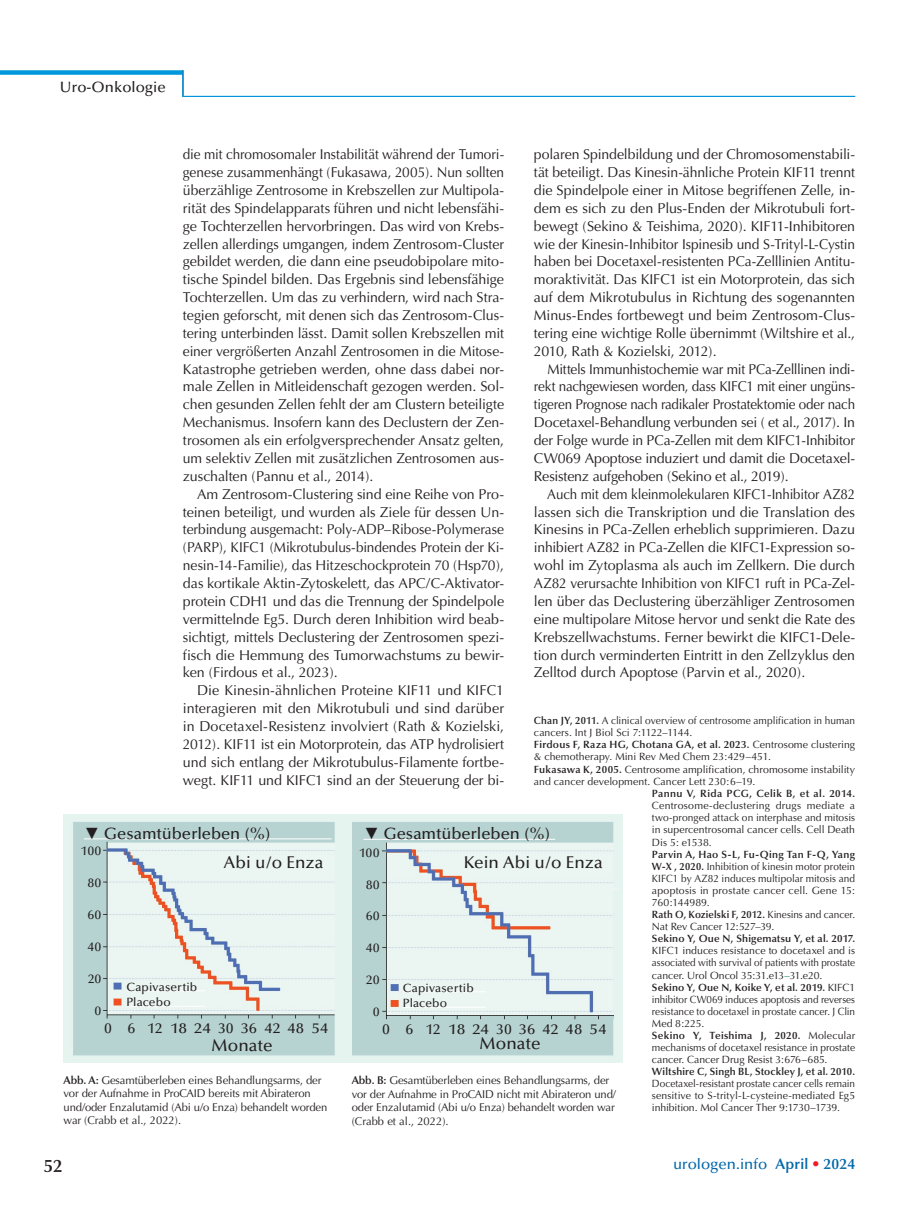
<style>
.page{position:relative;width:919px;height:1217px;background:#fff}
.page>*{position:absolute;margin:0;border:0;box-sizing:border-box;transform-origin:0 0}
.t1{font:600 18px "Optima";color:#231f20}
.t2{font:500 17.1px "Optima";letter-spacing:.005em;color:#231f20}
.t3{font:500 16.5px "Optima";letter-spacing:-.005em;color:#231f20}
.t4{font:500 15px "Optima";letter-spacing:-.005em;color:#0067aa}
.t5{font:500 15px "Optima";color:#231f20}
.t6{font:500 14.4px "Optima";letter-spacing:.035em;color:#231f20}
.t7{font:14.25px/17.9px "Optima";letter-spacing:-.005em;color:#231f20;text-align:justify}
.t8{font:14.25px/17.9px "Optima";letter-spacing:-.005em;color:#231f20;text-align:justify;scale:.95 1}
.t9{font:14.25px/17.9px "Optima";letter-spacing:-.005em;color:#231f20;text-align:justify;scale:.94 1}
.t10{font:14.25px/17.9px "Optima";letter-spacing:-.005em;color:#231f20;text-align:justify;scale:.96 1}
.t11{font:500 12.6px "Optima";letter-spacing:.06em;color:#231f20}
.t12{font:500 12px/15.5px "Optima";letter-spacing:.01em;color:#231f20}
.t13{font:11.25px/13.5px "Optima";letter-spacing:-.01em;color:#231f20}
.t14{font:10.5px/12px "Optima";color:#231f20;text-align:justify}
.t15{font:10.5px/12.1px "Optima";color:#231f20;scale:.95 1}
.t16{font:10.5px/12.1px "Optima";color:#231f20;scale:.96 1}
.t17{font:600 10.5px "Optima";letter-spacing:.015em;color:#231f20}
.t18{font:600 10.5px "Optima";letter-spacing:.035em;color:#231f20}
.s1{font-weight:600}
.s2{color:#0c8558}
.s3{font-family:"Arial";font-weight:400;font-style:italic}
.s4{font-weight:600;color:#ee1d23}
</style>
<div class="page">
<div style="left:0;top:70px;width:183px;height:5px;background:#0098db"></div>
<hr style="left:182px;top:70px;width:2px;height:27px;background:#0095d9">
<hr style="left:183px;top:96px;width:672px;height:1px;background:#0095d9">
<img style="left:64px;top:814px;width:558px;height:248px">
<hr style="left:363px;top:838px;width:192px;height:1px;background:#fff">
<hr style="left:84px;top:838px;width:248px;height:1px;background:#fff">
<hr style="left:126px;top:990px;width:79px;height:1px;background:#fff">
<hr style="left:126px;top:1005px;width:79px;height:1px;background:#fff">
<hr style="left:403px;top:991px;width:82px;height:1px;background:#fff">
<hr style="left:403px;top:1006px;width:82px;height:1px;background:#fff">
<p class="t5" style="left:60px;top:78px;width:107px">Uro-Onkologie</p>
<p class="t8" style="left:183px;top:145px;width:339px">die mit chromosomaler Instabilität während der Tumori&shy;genese zusammenhängt (Fukasawa, 2005). Nun sollten überzählige Zentrosome in Krebszellen zur Multipola&shy;rität des Spindelapparats führen und nicht lebensfähi&shy;ge Tochterzellen hervorbringen. Das wird von Krebs&shy;zellen allerdings umgangen, indem Zentrosom-Cluster gebildet werden, die dann eine pseudobipolare mito&shy;tische Spindel bilden. Das Ergebnis sind lebensfähige Tochterzellen. Um das zu verhindern, wird nach Stra&shy;tegien geforscht, mit denen sich das Zentrosom-Clus&shy;tering unterbinden lässt. Damit sollen Krebszellen mit einer vergrößerten Anzahl Zentrosomen in die Mitose-Katastrophe getrieben werden, ohne dass dabei nor&shy;male Zellen in Mitleidenschaft gezogen werden. Sol&shy;chen gesunden Zellen fehlt der am Clustern beteiligte Mechanismus. Insofern kann des Declustern der Zen&shy;trosomen als ein erfolgversprechender Ansatz gelten, um selektiv Zellen mit zusätzlichen Zentrosomen aus&shy;zuschalten (Pannu et al., 2014).</p>
<p class="t7" style="left:183px;top:485px;width:323px;text-indent:14px">Am Zentrosom-Clustering sind eine Reihe von Pro&shy;teinen beteiligt, und wurden als Ziele für dessen Un&shy;terbindung ausgemacht: Poly-ADP–Ribose-Polymerase (PARP), KIFC1 (Mikrotubulus-bindendes Protein der Ki&shy;nesin-14-Familie), das Hitzeschockprotein 70 (Hsp70), das kortikale Aktin-Zytoskelett, das APC/C-Aktivator&shy;protein CDH1 und das die Trennung der Spindelpole vermittelnde Eg5. Durch deren Inhibition wird beab&shy;sichtigt, mittels Declustering der Zentrosomen spezi&shy;fisch die Hemmung des Tumorwachstums zu bewir&shy;ken (Firdous et al., 2023).</p>
<p class="t7" style="left:183px;top:681px;width:323px;text-indent:14px">Die Kinesin-ähnlichen Proteine KIF11 und KIFC1 interagieren mit den Mikrotubuli und sind darüber in Docetaxel-Resistenz involviert (Rath &amp; Kozielski, 2012). KIF11 ist ein Motorprotein, das ATP hydrolisiert und sich entlang der Mikrotubulus-Filamente fortbe&shy;wegt. KIF11 und KIFC1 sind an der Steuerung der bi-</p>
<p class="t7" style="left:534px;top:145px;width:323px">polaren Spindelbildung und der Chromosomenstabili&shy;tät beteiligt. Das Kinesin-ähnliche Protein KIF11 trennt die Spindelpole einer in Mitose begriffenen Zelle, in&shy;dem es sich zu den Plus-Enden der Mikrotubuli fort&shy;bewegt (Sekino &amp; Teishima, 2020). KIF11-Inhibitoren wie der Kinesin-Inhibitor Ispinesib und S-Trityl-L-Cystin haben bei Docetaxel-resistenten PCa-Zelllinien Antitu&shy;moraktivität. Das KIFC1 ist ein Motorprotein, das sich auf dem Mikrotubulus in Richtung des sogenannten Minus-Endes fortbewegt und beim Zentrosom-Clus&shy;tering eine wichtige Rolle übernimmt (Wiltshire et al., 2010, Rath &amp; Kozielski, 2012).</p>
<p class="t10" style="left:534px;top:360px;width:336px;text-indent:14px">Mittels Immunhistochemie war mit PCa-Zelllinen indi&shy;rekt nachgewiesen worden, dass KIFC1 mit einer ungüns&shy;tigeren Prognose nach radikaler Prostatektomie oder nach Docetaxel-Behandlung verbunden sei ( et al., 2017). In der Folge wurde in PCa-Zellen mit dem KIFC1-Inhibitor CW069 Apoptose induziert und damit die Docetaxel-Resistenz aufgehoben (Sekino et al., 2019).</p>
<p class="t9" style="left:534px;top:485px;width:343px;text-indent:13px">Auch mit dem kleinmolekularen KIFC1-Inhibitor AZ82 lassen sich die Transkription und die Translation des Kinesins in PCa-Zellen erheblich supprimieren. Dazu inhibiert AZ82 in PCa-Zellen die KIFC1-Expression so&shy;wohl im Zytoplasma als auch im Zellkern. Die durch AZ82 verursachte Inhibition von KIFC1 ruft in PCa-Zel&shy;len über das Declustering überzähliger Zentrosomen eine multipolare Mitose hervor und senkt die Rate des Krebszellwachstums. Ferner bewirkt die KIFC1-Dele&shy;tion durch verminderten Eintritt in den Zellzyklus den Zelltod durch Apoptose (Parvin et al., 2020).</p>
<p class="t16" style="left:534px;top:714px;width:336px"><span class="s1">Chan JY, 2011.</span> A clinical overview of centrosome amplification in human cancers. Int J Biol Sci 7:1122–1144.<br><span class="s1">Firdous F, Raza HG, Chotana GA, et al. 2023.</span> Centrosome clustering &amp; chemotherapy. Mini Rev Med Chem 23:429–451.<br><span class="s1">Fukasawa K, 2005.</span> Centrosome amplification, chromosome instability and cancer development. Cancer Lett 230:6–19.</p>
<p class="t18" style="left:652px;top:787px;width:205px">Pannu V, Rida PCG, Celik B, et al. 2014.</p>
<p class="t14" style="left:652px;top:799px;width:205px">Centrosome-declustering drugs mediate a two-pronged attack on interphase and mitosis in supercentrosomal cancer cells. Cell Death Dis 5: e1538.</p>
<p class="t15" style="left:652px;top:848px;width:215px"><span class="s1">Parvin A, Hao S-L, Fu-Qing Tan F-Q, Yang W-X , 2020.</span> Inhibition of kinesin motor protein KIFC1 by AZ82 induces multipolar mitosis and apoptosis in prostate cancer cell. Gene 15:<br>760:144989.<br><span class="s1">Rath O, Kozielski F, 2012.</span> Kinesins and cancer.<br>Nat Rev Cancer 12:527–39.</p>
<p class="t17" style="left:652px;top:932px;width:205px">Sekino Y, Oue N, Shigematsu Y, et al. 2017.</p>
<p class="t14" style="left:652px;top:944px;width:205px;text-align:left">KIFC1 induces resistance to docetaxel and is associated with survival of patients with prostate cancer. Urol Oncol 35:31.e13<span class="s2">–</span>31.e20.<br><span class="s1">Sekino Y, Oue N, Koike Y, et al. 2019.</span> KIFC1 inhibitor CW069 induces apoptosis and reverses resistance to docetaxel in prostate cancer. J Clin Med 8:225.<br><span class="s1">Sekino Y, Teishima J, 2020.</span> Molecular mechanisms of docetaxel resistance in prostate cancer. Cancer Drug Resist 3:676–685.</p>
<p class="t17" style="left:652px;top:1064px;width:205px">Wiltshire C, Singh BL, Stockley J, et al. 2010.</p>
<p class="t15" style="left:652px;top:1076px;width:215px;text-align:justify">Docetaxel-resistant prostate cancer cells remain sensitive to S-trityl-L-cysteine-mediated Eg5 inhibition. Mol Cancer Ther 9:1730–1739.</p>
<p class="t3" style="left:84px;top:823px;width:188px"><span class="s3">▼</span> Gesamtüberleben (%)</p>
<p class="t3" style="left:363px;top:824px;width:188px"><span class="s3">▼</span> Gesamtüberleben (%)</p>
<p class="t11" style="left:81px;top:843px;width:22px">100</p>
<p class="t11" style="left:88px;top:875px;width:15px">80</p>
<p class="t11" style="left:88px;top:907px;width:15px">60</p>
<p class="t11" style="left:88px;top:939px;width:15px">40</p>
<p class="t11" style="left:88px;top:971px;width:15px">20</p>
<p class="t11" style="left:95px;top:1003px;width:8px">0</p>
<p class="t11" style="left:359px;top:845px;width:22px">100</p>
<p class="t11" style="left:366px;top:877px;width:15px">80</p>
<p class="t11" style="left:366px;top:908px;width:15px">60</p>
<p class="t11" style="left:366px;top:940px;width:15px">40</p>
<p class="t11" style="left:366px;top:972px;width:15px">20</p>
<p class="t11" style="left:373px;top:1004px;width:8px">0</p>
<p class="t2" style="left:224px;top:852px;width:101px">Abi u/o Enza</p>
<p class="t2" style="left:463px;top:852px;width:140px">Kein Abi u/o Enza</p>
<p class="t12" style="left:126px;top:979px;width:72px">Capivasertib<br>Placebo</p>
<p class="t12" style="left:403px;top:980px;width:72px">Capivasertib<br>Placebo</p>
<p class="t6" style="left:104px;top:1020px;width:225px">0 6 12 18 24 30 36 42 48 54</p>
<p class="t6" style="left:382px;top:1020px;width:225px">0 6 12 18 24 30 36 42 48 54</p>
<p class="t2" style="left:211px;top:1035px;width:63px">Monate</p>
<p class="t2" style="left:479px;top:1033px;width:63px">Monate</p>
<p class="t13" style="left:64px;top:1073px;width:265px"><span class="s1">Abb. A:</span> Gesamtüberleben eines Behandlungsarms, der vor der Aufnahme in ProCAID bereits mit Abirateron und/oder Enzalutamid (Abi u/o Enza) behandelt worden war (Crabb et al., 2022).</p>
<p class="t13" style="left:352px;top:1073px;width:266px"><span class="s1">Abb. B:</span> Gesamtüberleben eines Behandlungsarms, der vor der Aufnahme in ProCAID nicht mit Abirateron und/ oder Enzalutamid (Abi u/o Enza) behandelt worden war (Crabb et al., 2022).</p>
<p class="t1" style="left:44px;top:1155px;width:20px">52</p>
<p class="t4" style="left:673px;top:1155px;width:184px">urologen.info <span class="s1">April</span> <span class="s4">•</span> <span class="s1">2024</span></p>
</div>
